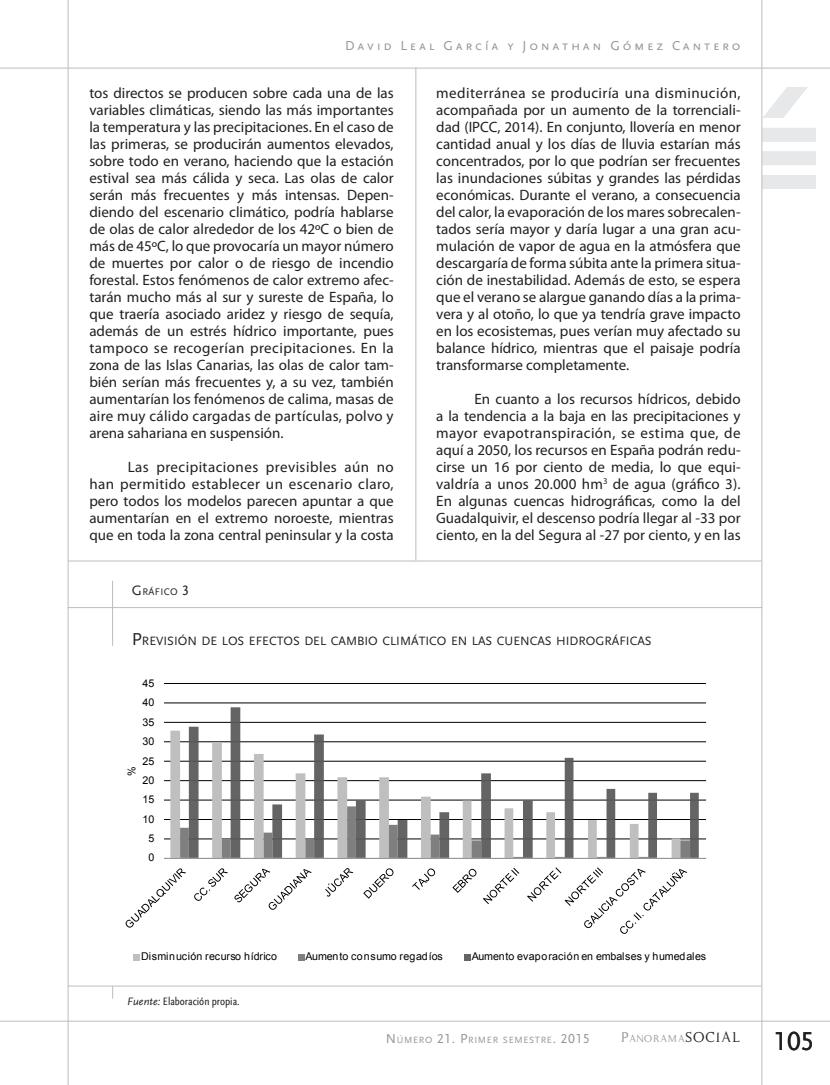
<style>
.page{position:relative;width:830px;height:1085px;background:#fff}
.page>*{position:absolute;margin:0;border:0;box-sizing:border-box;transform-origin:0 0}
.t1{font:27px "Scala Sans Caps";color:#231f20}
._06-Texto_General{font:15px/17px "Myriad Pro";color:#231f20;text-align:justify}
.t2{font:13.5px "Scala Sans Caps";letter-spacing:.2em;color:#939598}
._017-Grafico__titulo{font:12.6px "Scala Sans Caps";color:#231f20}
.t3{font:11.55px "Kopy Katt Kut";letter-spacing:.07em;color:#939598}
._018-Grafico__fuente{font:condensed 11.25px "Scala Sans";color:#231f20}
.t4{font:10.65px "Arial";letter-spacing:-.01em;color:#000}
.t5{font:10.65px "Arial";letter-spacing:.03em;color:#000}
._016-Grafico__palabr{font:10.05px "Scala Sans Caps";letter-spacing:.035em;color:#231f20}
.t6{font:9.45px "Scala Sans Caps";letter-spacing:.07em;color:#939598}
.s1{font-size:14.25px}
.s2{font-size:18px}
.s3{font-style:italic;font-stretch:normal}
.s4{font-size:13.5px}
.s5{font-size:16.5px}
.s6{font-size:16.5px;color:#231f20}
</style>
<div class="page">
<svg style="left:762px;top:87px;width:45px;height:31px"></svg>
<div style="left:762px;top:128px;width:53px;height:13px;background:#e6e8e9"></div>
<div style="left:762px;top:151px;width:53px;height:14px;background:#e6e8e9"></div>
<div style="left:762px;top:175px;width:53px;height:14px;background:#e6e8e9"></div>
<hr style="left:761px;top:0;width:1px;height:1084px;background:#bcbdc0">
<hr style="left:0;top:68px;width:829px;height:1px;background:#bcbdc0">
<hr style="left:68px;top:0;width:1px;height:1084px;background:#bcbdc0">
<hr style="left:0;top:1020px;width:829px;height:1px;background:#bcbdc0">
<hr style="left:68px;top:607px;width:694px;height:1px;background:#bcbdc0">
<hr style="left:112px;top:580px;width:1px;height:65px;background:#bcbdc0">
<hr style="left:164px;top:838px;width:541px;height:1px;background:#000">
<hr style="left:164px;top:818px;width:541px;height:1px;background:#000">
<hr style="left:164px;top:799px;width:541px;height:1px;background:#000">
<hr style="left:164px;top:780px;width:541px;height:1px;background:#000">
<hr style="left:164px;top:760px;width:541px;height:1px;background:#000">
<hr style="left:164px;top:741px;width:541px;height:1px;background:#000">
<hr style="left:164px;top:721px;width:541px;height:1px;background:#000">
<hr style="left:164px;top:702px;width:541px;height:1px;background:#000">
<hr style="left:164px;top:683px;width:541px;height:1px;background:#000">
<svg style="left:170px;top:730px;width:19px;height:127px;fill:#bfbfbf"></svg>
<svg style="left:189px;top:707px;width:509px;height:150px"></svg>
<hr style="left:164px;top:857px;width:541px;height:1px;background:#868686">
<svg style="left:125px;top:868px;width:61px;height:60px"></svg>
<svg style="left:194px;top:868px;width:117px;height:42px"></svg>
<svg style="left:325px;top:868px;width:28px;height:29px"></svg>
<svg style="left:363px;top:868px;width:31px;height:30px"></svg>
<svg style="left:412px;top:868px;width:24px;height:22px"></svg>
<svg style="left:452px;top:867px;width:67px;height:37px"></svg>
<svg style="left:527px;top:867px;width:160px;height:67px"></svg>
<div style="left:133px;top:953px;width:7px;height:7px;background:#bfbfbf"></div>
<div style="left:297px;top:953px;width:7px;height:7px;background:#7f7f7f"></div>
<div style="left:463px;top:953px;width:7px;height:7px;background:#646464"></div>
<svg style="left:112px;top:986px;width:1px;height:12px"></svg>
<hr style="left:68px;top:985px;width:693px;height:1px;background:#bcbdc0">
<hr style="left:68px;top:560px;width:693px;height:1px;background:#bcbdc0">
<hr style="left:415px;top:68px;width:1px;height:492px;background:#bcbdc0">
<p class="t2" style="left:345px;top:38px;width:397px">David Leal García y Jonathan Gómez Cantero</p>
<p class="_06-Texto_General" style="left:89px;top:85px;width:306px">tos directos se producen sobre cada una de las variables climáticas, siendo las más importantes la temperatura y las precipitaciones. En el caso de las primeras, se producirán aumentos elevados, sobre todo en verano, haciendo que la estación estival sea más cálida y seca. Las olas de calor serán más frecuentes y más intensas. Depen&shy;diendo del escenario climático, podría hablarse de olas de calor alrededor de los 42ºC o bien de más de 45ºC, lo que provocaría un mayor número de muertes por calor o de riesgo de incendio forestal. Estos fenómenos de calor extremo afec&shy;tarán mucho más al sur y sureste de España, lo que traería asociado aridez y riesgo de sequía, además de un estrés hídrico importante, pues tampoco se recogerían precipitaciones. En la zona de las Islas Canarias, las olas de calor tam&shy;bién serían más frecuentes y, a su vez, también aumentarían los fenómenos de calima, masas de aire muy cálido cargadas de partículas, polvo y arena sahariana en suspensión.</p>
<p class="_06-Texto_General" style="left:89px;top:458px;width:306px;text-indent:38px">Las precipitaciones previsibles aún no han permitido establecer un escenario claro, pero todos los modelos parecen apuntar a que aumentarían en el extremo noroeste, mientras que en toda la zona central peninsular y la costa</p>
<p class="_06-Texto_General" style="left:436px;top:85px;width:306px">mediterránea se produciría una disminución, acompañada por un aumento de la torrenciali&shy;dad (IPCC, 2014). En conjunto, llovería en menor cantidad anual y los días de lluvia estarían más concentrados, por lo que podrían ser frecuentes las inundaciones súbitas y grandes las pérdidas económicas. Durante el verano, a consecuencia del calor, la evaporación de los mares sobrecalen&shy;tados sería mayor y daría lugar a una gran acu&shy;mulación de vapor de agua en la atmósfera que descargaría de forma súbita ante la primera situa&shy;ción de inestabilidad. Además de esto, se espera que el verano se alargue ganando días a la prima&shy;vera y al otoño, lo que ya tendría grave impacto en los ecosistemas, pues verían muy afectado su balance hídrico, mientras que el paisaje podría transformarse completamente.</p>
<p class="_06-Texto_General" style="left:436px;top:390px;width:306px;text-indent:38px">En cuanto a los recursos hídricos, debido a la tendencia a la baja en las precipitaciones y mayor evapotranspiración, se estima que, de aquí a 2050, los recursos en España podrán redu&shy;cirse un 16 por ciento de media, lo que equi&shy;valdría a unos 20.000 hm<sup>3</sup> de agua (gráfico 3).<br>En algunas cuencas hidrográficas, como la del Guadalquivir, el descenso podría llegar al -33 por ciento, en la del Segura al -27 por ciento, y en las</p>
<p class="_016-Grafico__palabr" style="left:132px;top:586px;width:59px"><span class="s1">G</span> RÁFICO <span class="s1">3</span></p>
<p class="_017-Grafico__titulo" style="left:132px;top:634px;width:521px"><span class="s2">P</span>REVISIÓN DE LOS EFECTOS DEL CAM BIO CLIMÁTICO EN LAS CUENCAS HIDROGRÁFICAS</p>
<p class="t4" style="left:142px;top:676px;width:13px">45</p>
<p class="t4" style="left:142px;top:695px;width:13px">40</p>
<p class="t4" style="left:142px;top:715px;width:13px">35</p>
<p class="t4" style="left:142px;top:734px;width:13px">30</p>
<p class="t4" style="left:142px;top:753px;width:13px">25</p>
<p class="t4" style="left:125px;top:775px;width:11px;rotate:-90deg">%</p>
<p class="t4" style="left:142px;top:773px;width:13px">20</p>
<p class="t4" style="left:142px;top:792px;width:13px">15</p>
<p class="t4" style="left:142px;top:811px;width:13px">10</p>
<p class="t4" style="left:148px;top:831px;width:7px">5</p>
<p class="t4" style="left:148px;top:850px;width:7px">0</p>
<p class="t5" style="left:141px;top:949px;width:137px">Disminución recurso hídrico</p>
<p class="t4" style="left:305px;top:949px;width:139px">Aumento consumo regadíos</p>
<p class="t4" style="left:471px;top:949px;width:236px">Aumento evaporación en embalses y humedales</p>
<p class="_018-Grafico__fuente" style="left:127px;top:994px;width:114px"><span class="s3">Fuente:</span> Elaboración propia.</p>
<p class="t6" style="left:386px;top:1034px;width:205px"><span class="s4">N</span>ÚMERO <span class="s4">21. P</span>RIMER SEMESTRE<span class="s4">. 2015</span></p>
<p class="t3" style="left:620px;top:1030px;width:120px"><span class="s5">P</span>ANORAMA<span class="s6">SOCIAL</span></p>
<h1 class="t1" style="left:773px;top:1026px;width:42px">105</h1>
</div>
